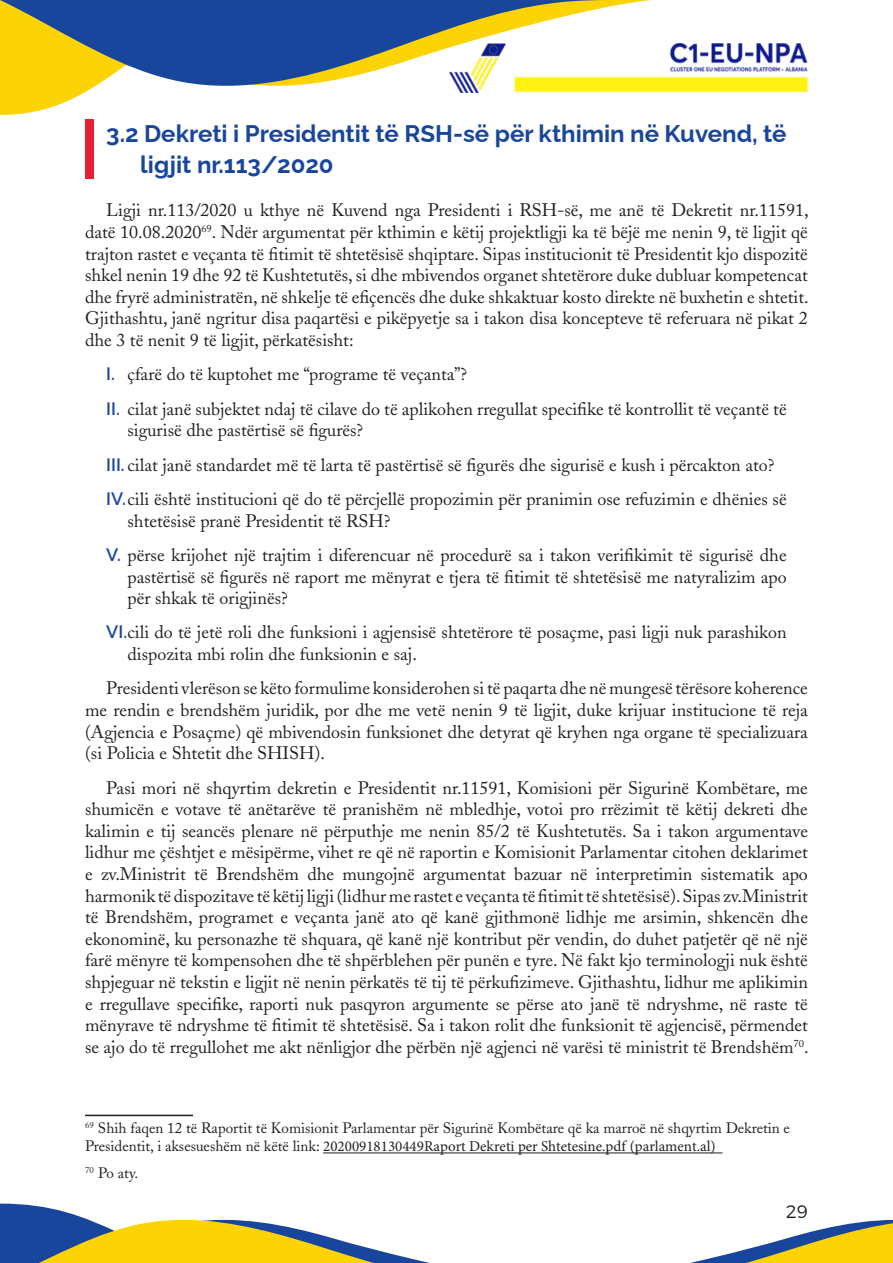
<style>
.page{position:relative;width:893px;height:1263px;background:#fff}
.page>*{position:absolute;margin:0;border:0;box-sizing:border-box;transform-origin:0 0}
.nenceshtje{font:700 24px/31.8px "Raleway";color:#18469d}
.Teksti{font:18px/21.6px "Adobe Caslon";color:#231f20;text-align:justify}
.t1{font:300 18px "Montserrat";color:#231f20}
.footnote{font:15px/18px "Adobe Caslon";color:#231f20}
.s1{font-family:"Raleway";font-weight:600;color:#18469d}
.s2{font-family:"Minion Pro"}
</style>
<div class="page">
<svg style="left:0;top:93px;width:84px;height:22px"></svg>
<svg style="left:0;top:0;width:652px;height:93px;fill:#18469d"></svg>
<svg style="left:0;top:1203px;width:430px;height:60px"></svg>
<svg style="left:690px;top:1220px;width:203px;height:43px"></svg>
<img style="left:450px;top:43px;width:358px;height:49px">
<div style="left:85px;top:119px;width:9px;height:60px;background:#e81e35"></div>
<hr style="left:85px;top:1115px;width:108px;height:1px;background:#231f20">
<hr style="left:323px;top:1152px;width:399px;height:1px;background:#231f20">
<p class="nenceshtje" style="left:140px;top:115px;width:648px;text-indent:-34px">3.2 Dekreti i Presidentit të RSH-së për kthimin në Kuvend, të ligjit nr.113/2020</p>
<p class="Teksti" style="left:85px;top:200px;width:725px;text-indent:21px">Ligji nr.113/2020 u kthye në Kuvend nga Presidenti i RSH-së, me anë të Dekretit nr.11591, datë 10.08.2020<sup>69</sup>. Ndër argumentat për kthimin e këtij projektligji ka të bëjë me nenin 9, të ligjit që trajton rastet e veçanta të fitimit të shtetësisë shqiptare. Sipas institucionit të Presidentit kjo dispozitë shkel nenin 19 dhe 92 të Kushtetutës, si dhe mbivendos organet shtetërore duke dubluar kompetencat dhe fryrë administratën, në shkelje të efiçencës dhe duke shkaktuar kosto direkte në buxhetin e shtetit.<br>Gjithashtu, janë ngritur disa paqartësi e pikëpyetje sa i takon disa koncepteve të referuara në pikat 2 dhe 3 të nenit 9 të ligjit, përkatësisht:</p>
<p class="Teksti" style="left:106px;top:364px;width:362px"><span class="s1">I.</span> çfarë do të kuptohet me “programe të veçanta”?</p>
<p class="Teksti" style="left:128px;top:398px;width:661px;text-indent:-21px"><span class="s1">II.</span> cilat janë subjektet ndaj të cilave do të aplikohen rregullat specifike të kontrollit të veçantë të sigurisë dhe pastërtisë së figurës?</p>
<p class="Teksti" style="left:106px;top:454px;width:670px"><span class="s1">III.</span> cilat janë standardet më të larta të pastërtisë së figurës dhe sigurisë e kush i përcakton ato?</p>
<p class="Teksti" style="left:128px;top:488px;width:661px;text-indent:-21px"><span class="s1">IV.</span>cili është institucioni që do të përcjellë propozimin për pranimin ose refuzimin e dhënies së shtetësisë pranë Presidentit të RSH?</p>
<p class="Teksti" style="left:128px;top:544px;width:661px;text-indent:-21px"><span class="s1">V.</span> përse krijohet një trajtim i diferencuar në procedurë sa i takon verifikimit të sigurisë dhe pastërtisë së figurës në raport me mënyrat e tjera të fitimit të shtetësisë me natyralizim apo për shkak të origjinës?</p>
<p class="Teksti" style="left:128px;top:622px;width:661px;text-indent:-21px"><span class="s1">VI.</span>cili do të jetë roli dhe funksioni i agjensisë shtetërore të posaçme, pasi ligji nuk parashikon dispozita mbi rolin dhe funksionin e saj.</p>
<p class="Teksti" style="left:85px;top:678px;width:724px;text-indent:21px">Presidenti vlerëson se këto formulime konsiderohen si të paqarta dhe në mungesë tërësore koherence me rendin e brendshëm juridik, por dhe me vetë nenin 9 të ligjit, duke krijuar institucione të reja (Agjencia e Posaçme) që mbivendosin funksionet dhe detyrat që kryhen nga organe të specializuara (si Policia e Shtetit dhe SHISH).</p>
<p class="Teksti" style="left:85px;top:777px;width:725px;text-indent:21px">Pasi mori në shqyrtim dekretin e Presidentit nr.11591, Komisioni për Sigurinë Kombëtare, me shumicën e votave të anëtarëve të pranishëm në mbledhje, votoi pro rrëzimit të këtij dekreti dhe kalimin e tij seancës plenare në përputhje me nenin 85/2 të Kushtetutës. Sa i takon argumentave lidhur me çështjet e mësipërme, vihet re që në raportin e Komisionit Parlamentar citohen deklarimet e zv.Ministrit të Brendshëm dhe mungojnë argumentat bazuar në interpretimin sistematik apo harmonik të dispozitave të këtij ligji (lidhur me rastet e veçanta të fitimit të shtetësisë). Sipas zv.Ministrit të Brendshëm, programet e veçanta janë ato që kanë gjithmonë lidhje me arsimin, shkencën dhe ekonominë, ku personazhe të shquara, që kanë një kontribut për vendin, do duhet patjetër që në një farë mënyre të kompensohen dhe të shpërblehen për punën e tyre. Në fakt kjo terminologji nuk është shpjeguar në tekstin e ligjit në nenin përkatës të tij të përkufizimeve. Gjithashtu, lidhur me aplikimin e rregullave specifike, raporti nuk pasqyron argumente se përse ato janë të ndryshme, në raste të mënyrave të ndryshme të fitimit të shtetësisë. Sa i takon rolit dhe funksionit të agjencisë, përmendet se ajo do të rregullohet me akt nënligjor dhe përbën një agjenci në varësi të ministrit të Brendshëm<sup>70</sup>.</p>
<p class="footnote" style="left:85px;top:1119px;width:706px"><sup>69</sup> Shih faqen 12 të Raportit të Komisionit Parlamentar për Sigurinë Kombëtare që ka marroë në shqyrtim Dekretin e<br>Presidentit, i aksesueshëm në këtë link: <span class="s2">20200918130449Raport Dekreti per Shtetesine.pdf (parlament.al)</span></p>
<p class="footnote" style="left:85px;top:1164px;width:55px"><sup>70</sup> Po aty.</p>
<p class="t1" style="left:786px;top:1197px;width:24px">29</p>
</div>
